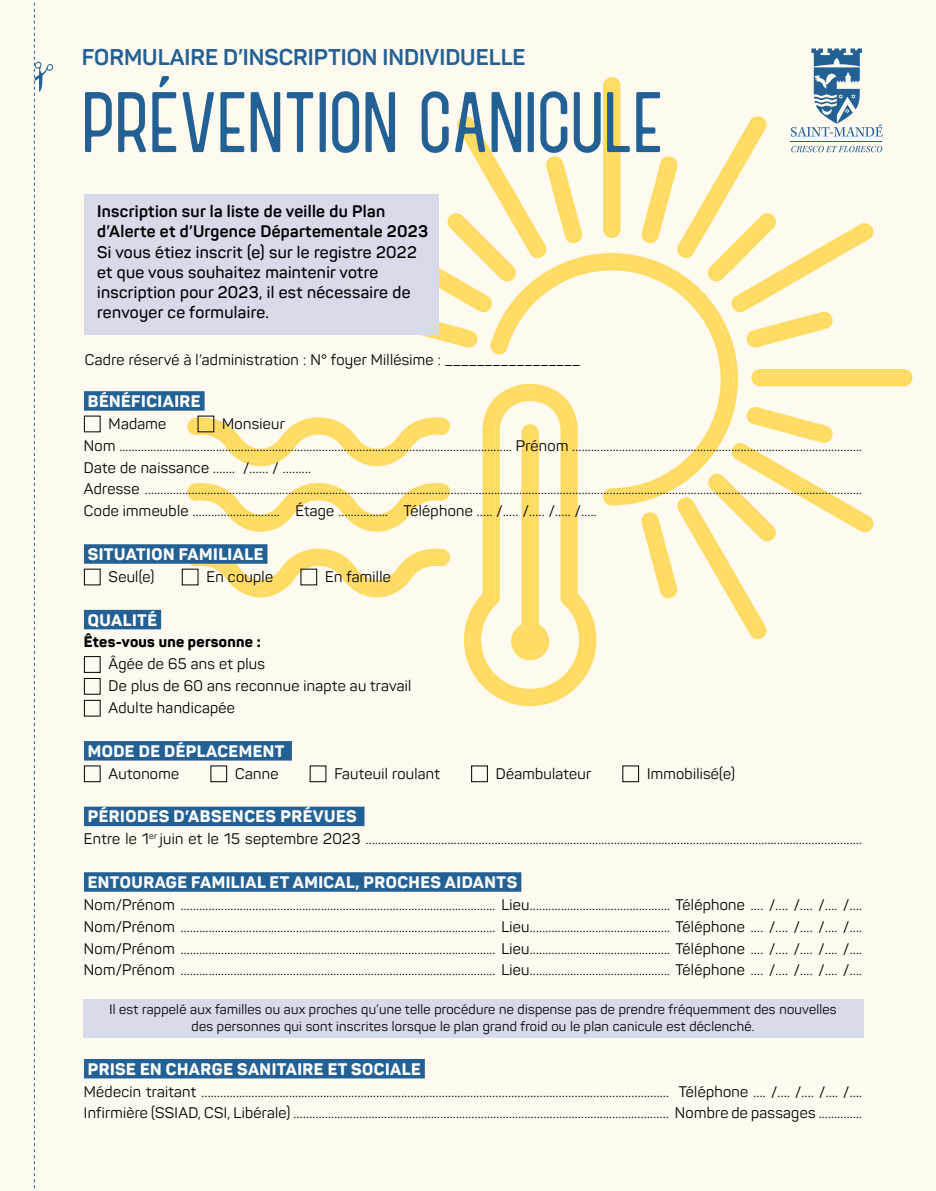
<style>
.page{position:relative;width:936px;height:1191px;background:#fff}
.page>*{position:absolute;margin:0;border:0;box-sizing:border-box;transform-origin:0 0}
.t1{font:84px "Kulacino";color:#236094}
.t2{font:700 22.5px "Panton";color:#236094}
.t3{font:800 16.5px "Panton";letter-spacing:.03em;color:#fff}
.t4{font:600 16.5px/20.2px "Panton";letter-spacing:.02em;color:#000}
.t5{font:700 16.5px/20.2px "Panton";letter-spacing:.02em;color:#000}
.t6{font:15.15px/21.9px "Panton";letter-spacing:.02em;color:#000}
.t7{font:800 15.15px "Panton";letter-spacing:.02em;color:#000}
.t8{font:13.5px/16.8px "Panton";letter-spacing:.02em;color:#000;text-align:center}
</style>
<div class="page">
<img style="left:0;top:0;width:1px;height:1191px">
<div style="left:1px;top:0;width:934px;height:1191px;background:#fefaf0"></div>
<svg style="left:34px;top:2px;width:19px;height:1187px"></svg>
<svg style="left:187px;top:77px;width:725px;height:629px"></svg>
<div style="left:84px;top:194px;width:354px;height:140px;background:#d7dbe9"></div>
<div style="left:83px;top:999px;width:780px;height:38px;background:#d7dbe9"></div>
<div style="left:84px;top:391px;width:120px;height:20px;background:#236094"></div>
<div style="left:84px;top:544px;width:183px;height:20px;background:#236094"></div>
<div style="left:84px;top:610px;width:77px;height:19px;background:#236094"></div>
<div style="left:84px;top:741px;width:208px;height:19px;background:#236094"></div>
<div style="left:84px;top:806px;width:280px;height:20px;background:#236094"></div>
<div style="left:84px;top:872px;width:437px;height:19px;background:#236094"></div>
<div style="left:84px;top:1059px;width:341px;height:19px;background:#236094"></div>
<div style="left:84px;top:569px;width:17px;height:16px;border:1px solid #000"></div>
<div style="left:182px;top:569px;width:16px;height:16px;border:1px solid #000"></div>
<div style="left:300px;top:569px;width:17px;height:16px;border:1px solid #000"></div>
<div style="left:84px;top:656px;width:17px;height:17px;border:1px solid #000"></div>
<div style="left:84px;top:678px;width:17px;height:16px;border:1px solid #000"></div>
<div style="left:84px;top:700px;width:17px;height:16px;border:1px solid #000"></div>
<div style="left:84px;top:765px;width:17px;height:17px;border:1px solid #000"></div>
<div style="left:210px;top:765px;width:17px;height:17px;border:1px solid #000"></div>
<div style="left:310px;top:765px;width:16px;height:17px;border:1px solid #000"></div>
<div style="left:471px;top:765px;width:17px;height:17px;border:1px solid #000"></div>
<div style="left:622px;top:765px;width:17px;height:17px;border:1px solid #000"></div>
<svg style="left:791px;top:146px;width:91px;height:6px"></svg>
<hr style="left:790px;top:141px;width:91px;height:1px;background:#236094">
<svg style="left:790px;top:48px;width:92px;height:89px"></svg>
<h2 class="t2" style="left:82px;top:43px;width:445px">FORMULAIRE D’INSCRIPTION INDIVIDUELLE</h2>
<h1 class="t1" style="left:82px;top:75px;width:583px">PRÉVENTION CANICULE</h1>
<p class="t5" style="left:97px;top:201px;width:332px">Inscription sur la liste de veille du Plan d’Alerte et d’Urgence Départementale 2023</p>
<p class="t4" style="left:97px;top:242px;width:321px">Si vous étiez inscrit (e) sur le registre 2022 et que vous souhaitez maintenir votre inscription pour 2023, il est nécessaire de renvoyer ce formulaire.</p>
<p class="t6" style="left:85px;top:348px;width:496px">Cadre réservé à l’administration : N° foyer Millésime : _________________</p>
<p class="t3" style="left:88px;top:391px;width:114px">BÉNÉFICIAIRE</p>
<p class="t6" style="left:109px;top:412px;width:59px">Madame</p>
<p class="t6" style="left:84px;top:412px;width:779px;text-indent:138px">Monsieur<br>Nom .............................................................................................................................. Prénom .............................................................................................<br>Date de naissance ……. /…… / ………<br>Adresse ......................................................................................................................................................................................................................................<br>Code immeuble ............................ Étage ................ Téléphone ….. /..… /….. /….. /…..</p>
<p class="t3" style="left:88px;top:544px;width:177px">SITUATION FAMILIALE</p>
<p class="t6" style="left:109px;top:565px;width:47px">Seul(e)</p>
<p class="t6" style="left:206px;top:565px;width:68px">En couple</p>
<p class="t6" style="left:325px;top:565px;width:67px">En famille</p>
<p class="t3" style="left:88px;top:609px;width:71px">QUALITÉ</p>
<p class="t7" style="left:84px;top:632px;width:178px">Êtes-vous une personne :</p>
<p class="t6" style="left:109px;top:653px;width:304px">Âgée de 65 ans et plus<br>De plus de 60 ans reconnue inapte au travail<br>Adulte handicapée</p>
<p class="t3" style="left:88px;top:740px;width:198px">MODE DE DÉPLACEMENT</p>
<p class="t6" style="left:109px;top:762px;width:72px">Autonome</p>
<p class="t6" style="left:235px;top:762px;width:45px">Canne</p>
<p class="t6" style="left:334px;top:762px;width:107px">Fauteuil roulant</p>
<p class="t6" style="left:496px;top:762px;width:97px">Déambulateur</p>
<p class="t6" style="left:647px;top:762px;width:89px">Immobilisé(e)</p>
<p class="t3" style="left:88px;top:806px;width:270px">PÉRIODES D’ABSENCES PRÉVUES</p>
<p class="t6" style="left:84px;top:828px;width:779px">Entre le 1<sup>er</sup> juin et le 15 septembre 2023 ...………………...............…………………...................………………….....................................……………………</p>
<p class="t3" style="left:88px;top:871px;width:431px">ENTOURAGE FAMILIAL ET AMICAL, PROCHES AIDANTS</p>
<p class="t6" style="left:84px;top:893px;width:779px;text-align:justify">Nom/Prénom ..................................................................................................... Lieu.........................................…. Téléphone …. /.… /…. /…. /….<br>Nom/Prénom ..................................................................................................... Lieu.........................................…. Téléphone …. /.… /…. /…. /….<br>Nom/Prénom ..................................................................................................... Lieu.........................................…. Téléphone …. /.… /…. /…. /….<br>Nom/Prénom ..................................................................................................... Lieu.........................................…. Téléphone …. /.… /…. /…. /….</p>
<p class="t8" style="left:109px;top:1001px;width:728px">Il est rappelé aux familles ou aux proches qu’une telle procédure ne dispense pas de prendre fréquemment des nouvelles des personnes qui sont inscrites lorsque le plan grand froid ou le plan canicule est déclenché.</p>
<p class="t3" style="left:88px;top:1058px;width:334px">PRISE EN CHARGE SANITAIRE ET SOCIALE</p>
<p class="t6" style="left:84px;top:1080px;width:779px">Médecin traitant …….........................................................................………………………………….......…………………… Téléphone …. /.… /…. /…. /….<br>Infirmière (SSIAD, CSI, Libérale) ……........................................................................………..................…………… Nombre de passages ..............</p>
</div>
